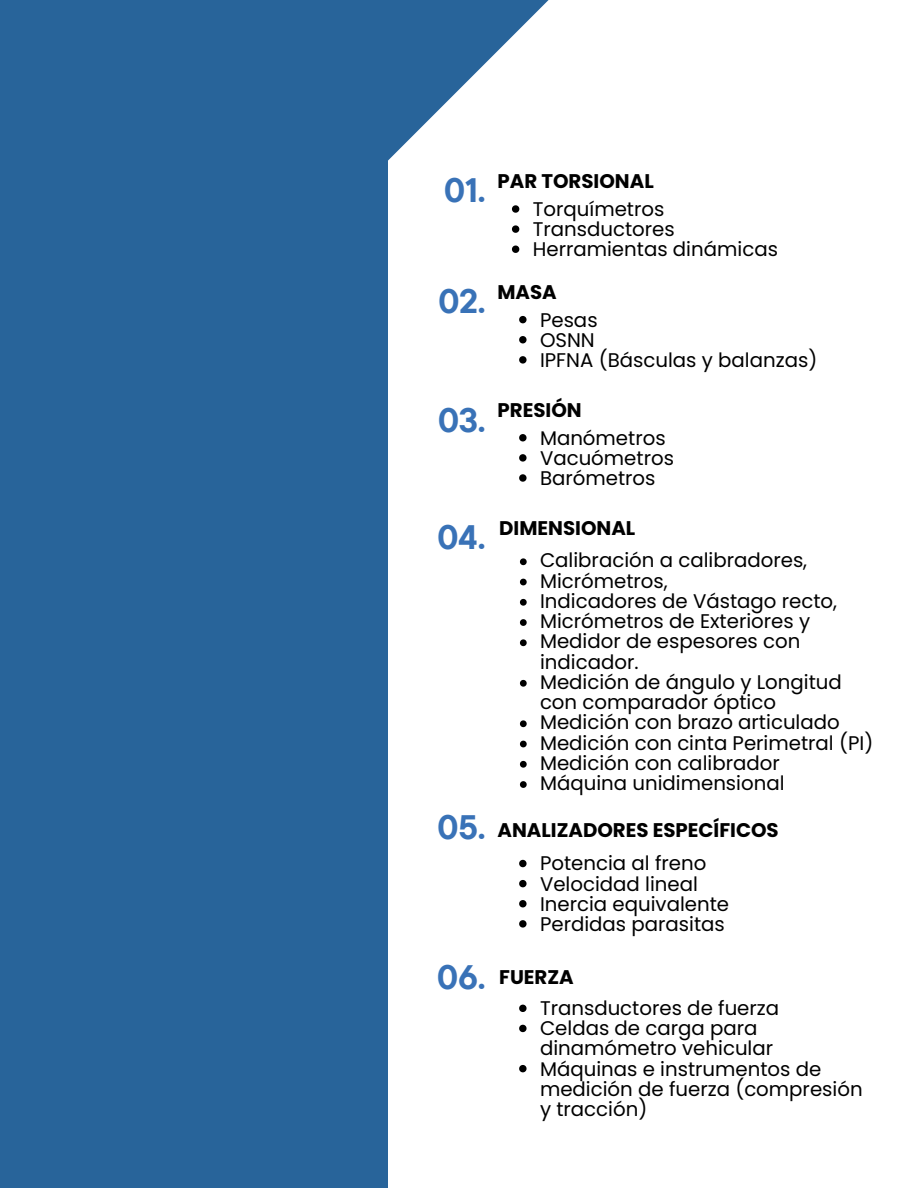
<style>
.page{position:relative;width:918px;height:1188px;background:#fff}
.page>*{position:absolute;margin:0;border:0;box-sizing:border-box;transform-origin:0 0}
.t1{font:700 33.9px "TT Commons Pro";color:#3972b7}
.t2{font:19.8px/20.1px "Poppins";color:#000}
.t3{font:700 19.8px "Poppins";color:#000}
</style>
<div class="page">
<div style="left:0;top:0;width:388px;height:1188px;background:#28649a"></div>
<svg style="left:388px;top:0;width:161px;height:161px"></svg>
<svg style="left:512px;top:205px;width:7px;height:8px"></svg>
<svg style="left:512px;top:225px;width:7px;height:8px"></svg>
<svg style="left:512px;top:246px;width:7px;height:7px"></svg>
<svg style="left:519px;top:316px;width:8px;height:7px"></svg>
<svg style="left:519px;top:336px;width:8px;height:7px"></svg>
<svg style="left:519px;top:356px;width:8px;height:8px"></svg>
<svg style="left:519px;top:434px;width:8px;height:7px"></svg>
<svg style="left:519px;top:454px;width:8px;height:8px"></svg>
<svg style="left:519px;top:474px;width:8px;height:8px"></svg>
<svg style="left:520px;top:558px;width:7px;height:7px"></svg>
<svg style="left:520px;top:579px;width:7px;height:6px"></svg>
<svg style="left:520px;top:599px;width:7px;height:7px"></svg>
<svg style="left:520px;top:619px;width:7px;height:7px"></svg>
<svg style="left:520px;top:639px;width:7px;height:7px"></svg>
<svg style="left:520px;top:680px;width:7px;height:7px"></svg>
<svg style="left:520px;top:720px;width:7px;height:7px"></svg>
<svg style="left:520px;top:741px;width:7px;height:6px"></svg>
<svg style="left:520px;top:761px;width:7px;height:7px"></svg>
<svg style="left:520px;top:781px;width:7px;height:7px"></svg>
<svg style="left:519px;top:860px;width:8px;height:7px"></svg>
<svg style="left:519px;top:880px;width:8px;height:7px"></svg>
<svg style="left:519px;top:900px;width:8px;height:7px"></svg>
<svg style="left:519px;top:920px;width:8px;height:8px"></svg>
<svg style="left:519px;top:1005px;width:8px;height:7px"></svg>
<svg style="left:519px;top:1025px;width:8px;height:7px"></svg>
<svg style="left:519px;top:1065px;width:8px;height:7px"></svg>
<h1 class="t1" style="left:444px;top:168px;width:43px">01.</h1>
<h1 class="t1" style="left:438px;top:280px;width:49px">02.</h1>
<h1 class="t1" style="left:438px;top:398px;width:49px">03.</h1>
<p class="t3" style="left:498px;top:167px;width:158px">PAR TORSIONAL</p>
<p class="t2" style="left:533px;top:199px;width:247px">Torquímetros<br>Transductores<br>Herramientas dinámicas</p>
<p class="t3" style="left:498px;top:278px;width:61px">MASA</p>
<p class="t2" style="left:540px;top:310px;width:279px">Pesas<br>OSNN<br>IPFNA (Básculas y balanzas)</p>
<p class="t3" style="left:498px;top:396px;width:86px">PRESIÓN</p>
<p class="t2" style="left:540px;top:428px;width:136px">Manómetros<br>Vacuómetros<br>Barómetros</p>
<h1 class="t1" style="left:438px;top:515px;width:50px">04.</h1>
<p class="t3" style="left:499px;top:515px;width:138px">DIMENSIONAL</p>
<p class="t2" style="left:540px;top:550px;width:335px">Calibración a calibradores,<br>Micrómetros,<br>Indicadores de Vástago recto,<br>Micrómetros de Exteriores y<br>Medidor de espesores con indicador.<br>Medición de ángulo y Longitud con comparador óptico<br>Medición con brazo articulado<br>Medición con cinta Perimetral (PI)<br>Medición con calibrador<br>Máquina unidimensional</p>
<h1 class="t1" style="left:437px;top:805px;width:50px">05.</h1>
<p class="t3" style="left:498px;top:816px;width:283px">ANALIZADORES ESPECÍFICOS</p>
<p class="t2" style="left:540px;top:853px;width:191px">Potencia al freno<br>Velocidad lineal<br>Inercia equivalente<br>Perdidas parasitas</p>
<h1 class="t1" style="left:437px;top:956px;width:50px">06.</h1>
<p class="t3" style="left:499px;top:963px;width:76px">FUERZA</p>
<p class="t2" style="left:540px;top:998px;width:324px">Transductores de fuerza<br>Celdas de carga para dinamómetro vehicular<br>Máquinas e instrumentos de medición de fuerza (compresión y tracción)</p>
</div>
